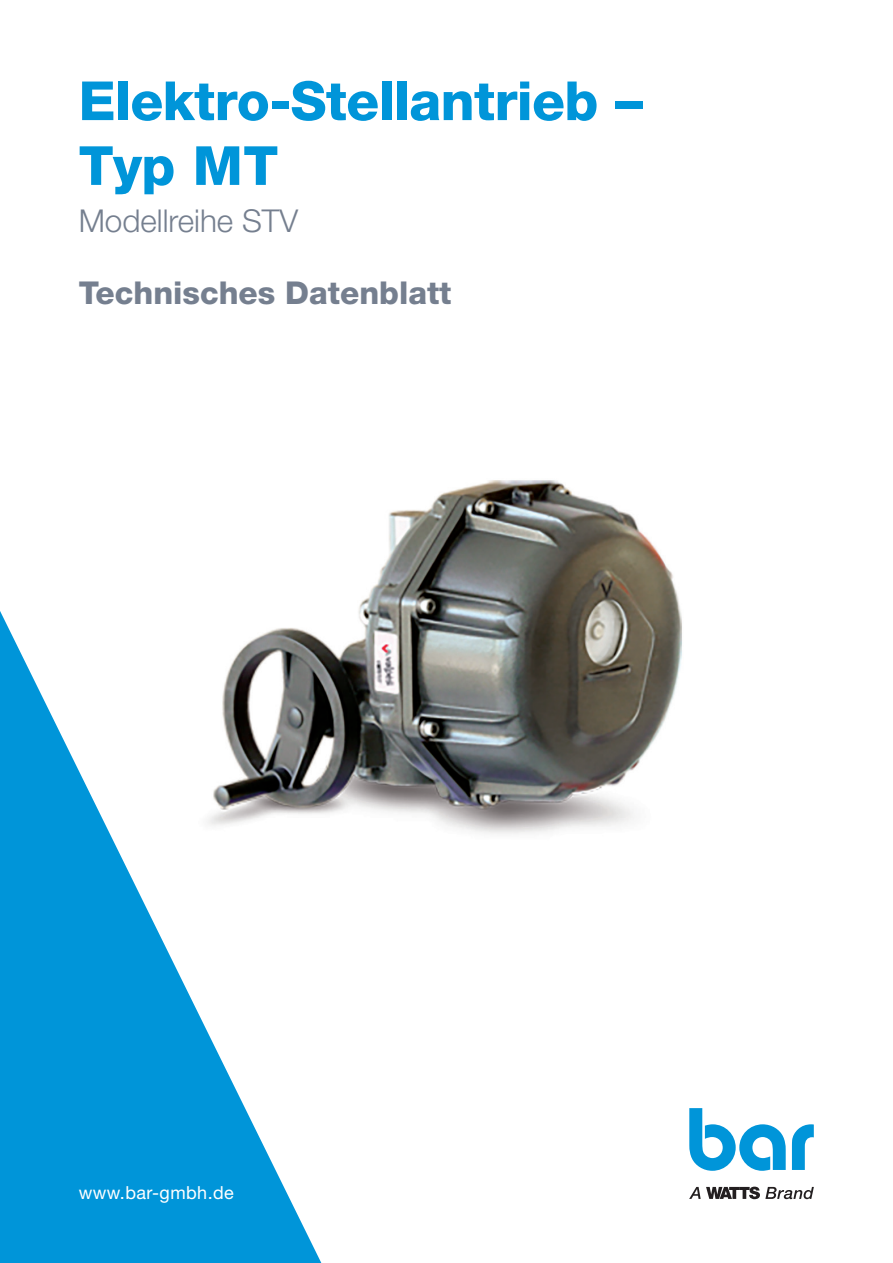
<style>
.page{position:relative;width:893px;height:1263px;background:#fff}
.page>*{position:absolute;margin:0;border:0;box-sizing:border-box;transform-origin:0 0}
.t1{font:800 54px/64.8px "Helvetica Neue LT Std";letter-spacing:-.01em;color:#0095d9}
.t2{font:800 31.5px "Helvetica Neue LT Std";color:#757f8f}
.t3{font:300 31.5px "Helvetica Neue LT Std";color:#757f8f}
.t4{font:18px "Helvetica Neue LT Std";letter-spacing:.025em;color:#fff}
</style>
<div class="page">
<img style="left:321px;top:480px;width:361px;height:354px">
<svg style="left:0;top:611px;width:321px;height:652px;fill:#0195d9"></svg>
<svg style="left:689px;top:1108px;width:97px;height:63px"></svg>
<svg style="left:792px;top:1124px;width:22px;height:46px"></svg>
<svg style="left:689px;top:1186px;width:125px;height:13px"></svg>
<p class="t1" style="left:79px;top:68px;width:566px">Elektro-Stellantrieb –<br>Typ MT</p>
<p class="t3" style="left:79px;top:201px;width:221px">Modellreihe STV</p>
<p class="t2" style="left:79px;top:274px;width:374px">Technisches Datenblatt</p>
<p class="t4" style="left:79px;top:1182px;width:157px">www.bar-gmbh.de</p>
</div>
